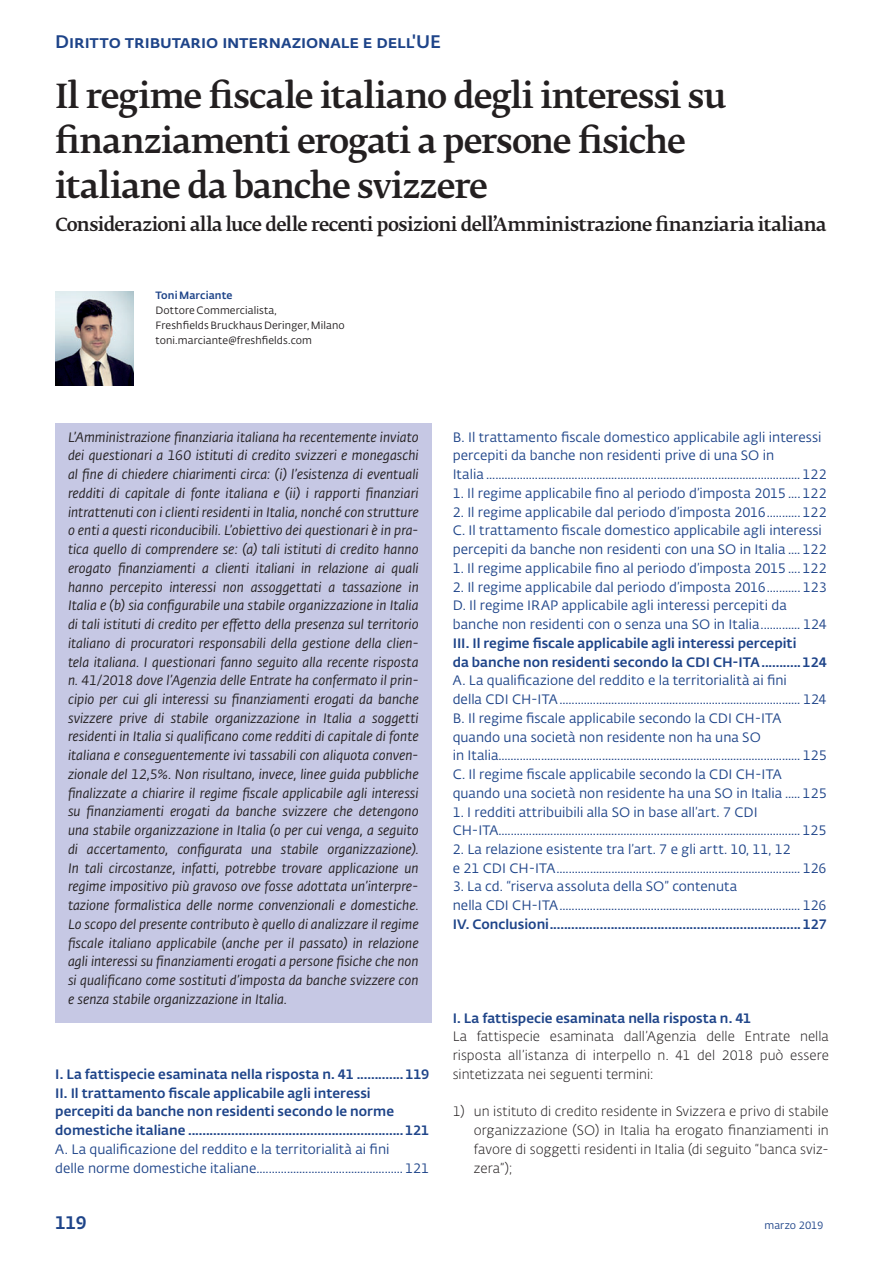
<style>
.page{position:relative;width:893px;height:1263px;background:#fff}
.page>*{position:absolute;margin:0;border:0;box-sizing:border-box;transform-origin:0 0}
.t1{font:500 33px/45.3px "SUPSI Fedra Serif";letter-spacing:-.025em;color:#231f20}
.t2{font:500 18px "SUPSI Fedra Serif";letter-spacing:-.025em;color:#231f20}
.t3{font:500 18px "SUPSI Fedra Sans";letter-spacing:-.005em;color:#1e4489}
.t4{font:italic 13.5px/18.8px "SUPSI Fedra Sans";color:#231f20;text-align:justify}
.t5{font:13.5px/18.8px "SUPSI Fedra Sans";letter-spacing:.005em;color:#1e4489}
.t6{font:500 13.5px/18.8px "SUPSI Fedra Sans";color:#1e4489}
.t7{font:300 13.5px/18.8px "SUPSI Fedra Sans";letter-spacing:.005em;color:#231f20;text-align:justify}
.t8{font:10.5px/15px "SUPSI Fedra Sans";letter-spacing:.01em;color:#231f20}
.t9{font:500 10.5px "SUPSI Fedra Sans";letter-spacing:.01em;color:#1e4489}
.t10{font:10.5px "SUPSI Fedra Sans";color:#1e4489}
</style>
<div class="page">
<img style="left:55px;top:292px;width:78px;height:93px">
<div style="left:55px;top:423px;width:376px;height:600px;background:#c6c8e4"></div>
<h2 class="t3" style="left:55px;top:34px;width:387px">Diritto tributario internazionale e dell'UE</h2>
<h1 class="t1" style="left:55px;top:75px;width:673px">Il regime fiscale italiano degli interessi su finanziamenti erogati a persone fisiche italiane da banche svizzere</h1>
<h2 class="t2" style="left:55px;top:215px;width:772px">Considerazioni alla luce delle recenti posizioni dell’Amministrazione finanziaria italiana</h2>
<p class="t9" style="left:155px;top:291px;width:79px">Toni Marciante</p>
<p class="t8" style="left:155px;top:304px;width:191px">Dottore Commercialista,<br>Freshfields Bruckhaus Deringer, Milano toni.marciante@freshfields.com</p>
<p class="t4" style="left:68px;top:429px;width:352px">L’Amministrazione finanziaria italiana ha recentemente inviato dei questionari a 160 istituti di credito svizzeri e monegaschi al fine di chiedere chiarimenti circa: (i) l’esistenza di eventuali redditi di capitale di fonte italiana e (ii) i rapporti finanziari intrattenuti con i clienti residenti in Italia, nonché con strutture o enti a questi riconducibili. L’obiettivo dei questionari è in pra&shy;tica quello di comprendere se: (a) tali istituti di credito hanno erogato finanziamenti a clienti italiani in relazione ai quali hanno percepito interessi non assoggettati a tassazione in Italia e (b) sia configurabile una stabile organizzazione in Italia di tali istituti di credito per effetto della presenza sul territorio italiano di procuratori responsabili della gestione della clien&shy;tela italiana. I questionari fanno seguito alla recente risposta n. 41/2018 dove l’Agenzia delle Entrate ha confermato il prin&shy;cipio per cui gli interessi su finanziamenti erogati da banche svizzere prive di stabile organizzazione in Italia a soggetti residenti in Italia si qualificano come redditi di capitale di fonte italiana e conseguentemente ivi tassabili con aliquota conven&shy;zionale del 12,5%. Non risultano, invece, linee guida pubbliche finalizzate a chiarire il regime fiscale applicabile agli interessi su finanziamenti erogati da banche svizzere che detengono una stabile organizzazione in Italia (o per cui venga, a seguito di accertamento, configurata una stabile organizzazione).<br>In tali circostanze, infatti, potrebbe trovare applicazione un regime impositivo più gravoso ove fosse adottata un’interpre&shy;tazione formalistica delle norme convenzionali e domestiche.<br>Lo scopo del presente contributo è quello di analizzare il regime fiscale italiano applicabile (anche per il passato) in relazione agli interessi su finanziamenti erogati a persone fisiche che non si qualificano come sostituti d’imposta da banche svizzere con e senza stabile organizzazione in Italia.</p>
<p class="t6" style="left:55px;top:1066px;width:376px">I. La fattispecie esaminata nella risposta n. 41 ............. 119<br>II. Il trattamento fiscale applicabile agli interessi percepiti da banche non residenti secondo le norme domestiche italiane ............................................................ 121</p>
<p class="t5" style="left:55px;top:1141px;width:376px">A. La qualificazione del reddito e la territorialità ai fini<br>delle norme domestiche italiane ................................................ 121</p>
<p class="t5" style="left:453px;top:429px;width:375px">B. Il trattamento fiscale domestico applicabile agli interessi percepiti da banche non residenti prive di una SO in<br>Italia ....................................................................................................... 122</p>
<p class="t5" style="left:453px;top:485px;width:376px">1. Il regime applicabile fino al periodo d’imposta 2015 .... 122</p>
<p class="t5" style="left:453px;top:504px;width:376px">2. Il regime applicabile dal periodo d’imposta 2016 ........... 122<br>C. Il trattamento fiscale domestico applicabile agli interessi percepiti da banche non residenti con una SO in Italia .... 122</p>
<p class="t5" style="left:453px;top:560px;width:376px">1. Il regime applicabile fino al periodo d’imposta 2015 .... 122</p>
<p class="t5" style="left:453px;top:579px;width:376px">2. Il regime applicabile dal periodo d’imposta 2016 ........... 123<br>D. Il regime IRAP applicabile agli interessi percepiti da banche non residenti con o senza una SO in Italia ............. 124</p>
<p class="t6" style="left:453px;top:635px;width:375px">III. Il regime fiscale applicabile agli interessi percepiti<br>da banche non residenti secondo la CDI CH-ITA ........... 124</p>
<p class="t5" style="left:453px;top:672px;width:375px">A. La qualificazione del reddito e la territorialità ai fini<br>della CDI CH-ITA ............................................................................... 124<br>B. Il regime fiscale applicabile secondo la CDI CH-ITA quando una società non residente non ha una SO<br>in Italia................................................................................................... 125<br>C. Il regime fiscale applicabile secondo la CDI CH-ITA quando una società non residente ha una SO in Italia ..... 125</p>
<p class="t5" style="left:453px;top:803px;width:375px">1. I redditi attribuibili alla SO in base all’art. 7 CDI<br>CH-ITA................................................................................................... 125</p>
<p class="t5" style="left:453px;top:841px;width:375px">2. La relazione esistente tra l’art. 7 e gli artt. 10, 11, 12<br>e 21 CDI CH-ITA ................................................................................ 126</p>
<p class="t5" style="left:453px;top:878px;width:375px">3. La cd. “riserva assoluta della SO” contenuta<br>nella CDI CH-ITA ............................................................................... 126</p>
<p class="t6" style="left:453px;top:916px;width:375px">IV. Conclusioni ...................................................................... 127</p>
<p class="t6" style="left:453px;top:1010px;width:300px">I. La fattispecie esaminata nella risposta n. 41</p>
<p class="t7" style="left:453px;top:1028px;width:378px">La fattispecie esaminata dall’Agenzia delle Entrate nella risposta all’istanza di interpello n. 41 del 2018 può essere sintetizzata nei seguenti termini:</p>
<p class="t7" style="left:474px;top:1103px;width:356px;text-indent:-21px">1) un istituto di credito residente in Svizzera e privo di stabile organizzazione (SO) in Italia ha erogato finanziamenti in favore di soggetti residenti in Italia (di seguito “banca sviz&shy;zera”);</p>
<h2 class="t3" style="left:55px;top:1215px;width:33px">119</h2>
<p class="t10" style="left:764px;top:1221px;width:61px">marzo 2019</p>
</div>
